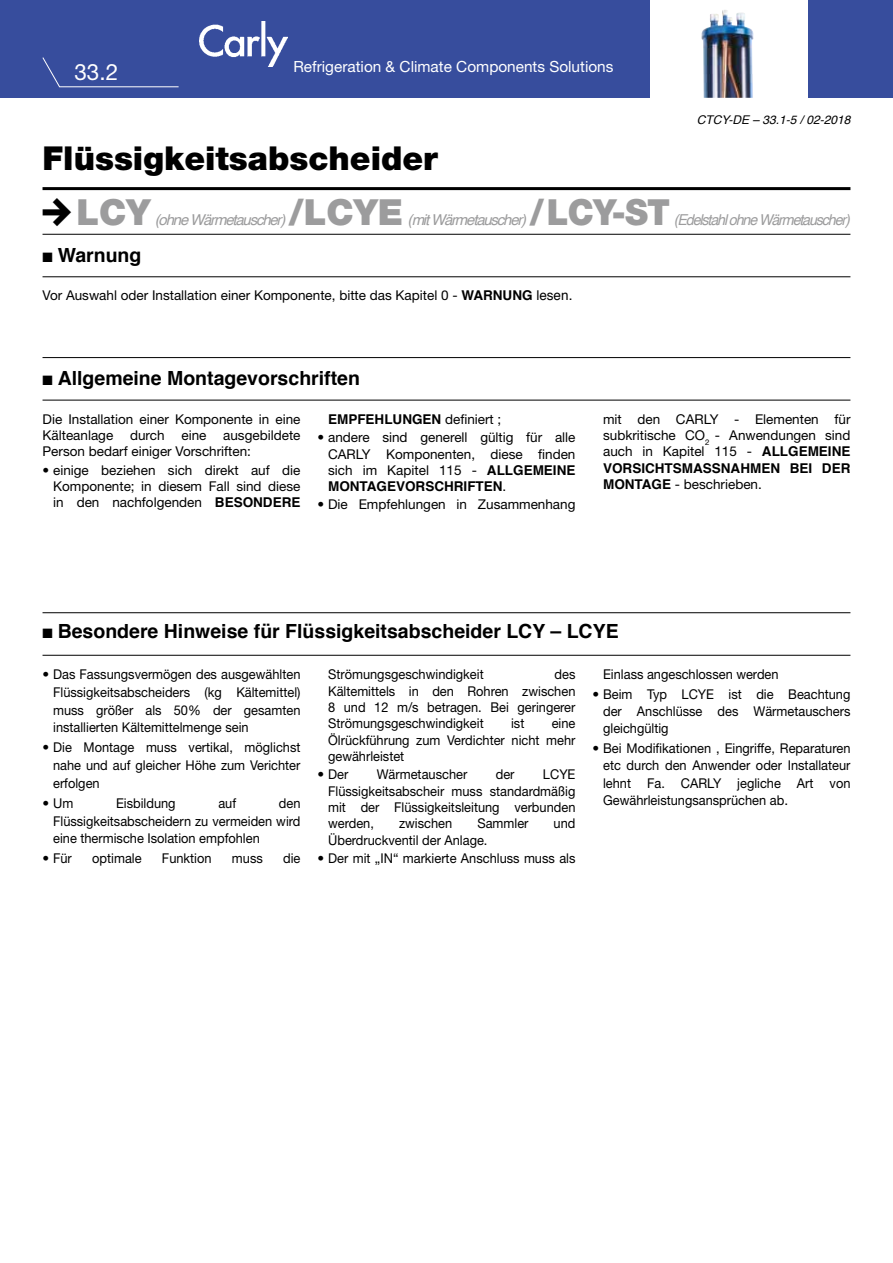
<style>
.page{position:relative;width:893px;height:1263px;background:#fff}
.page>*{position:absolute;margin:0;border:0;box-sizing:border-box;transform-origin:0 0}
.t1{font:900 36px "Helvetica Neue";color:#9c9c9d}
.t2{font:900 36px "Helvetica Neue";color:#9c9c9d;scale:.96 1}
.t3{font:900 33px "Helvetica Neue";color:#000}
.t4{font:22.5px "Helvetica Neue";color:#fff}
.t5{font:700 19.5px "Helvetica";color:#000}
.t6{font:15.3px "Helvetica Neue";color:#fff}
.t7{font:italic 15px "Helvetica";letter-spacing:-.08em;color:#9c9c9d}
.t8{font:italic 15px "Helvetica";letter-spacing:-.08em;color:#9c9c9d;scale:.96 1}
.t9{font:13.5px/16.2px "Helvetica Neue";color:#000;text-align:justify}
.t10{font:13.5px/16.4px "Helvetica Neue";color:#000;text-align:justify;scale:.95 1}
.t11{font:700 13.5px "Helvetica";color:#000}
.t12{font:italic 12px "Helvetica";color:#000}
.s1{font-family:"Helvetica";font-weight:700}
.s2{font-family:"Helvetica"}
.s3{font-family:"Helvetica Neue";font-weight:400}
</style>
<div class="page">
<div style="left:0;top:0;width:893px;height:98px;background:#374d9d"></div>
<hr style="left:43px;top:187px;width:807px;height:3px;background:#000">
<hr style="left:43px;top:234px;width:807px;height:1px;background:#000">
<hr style="left:43px;top:276px;width:807px;height:1px;background:#000">
<div style="left:651px;top:0;width:157px;height:101px;background:#fff"></div>
<img style="left:200px;top:21px;width:87px;height:45px">
<svg style="left:42px;top:57px;width:137px;height:31px"></svg>
<img style="left:701px;top:10px;width:53px;height:88px">
<hr style="left:43px;top:357px;width:807px;height:1px;background:#000">
<hr style="left:43px;top:400px;width:807px;height:1px;background:#000">
<hr style="left:43px;top:612px;width:807px;height:1px;background:#000">
<hr style="left:43px;top:655px;width:807px;height:1px;background:#000">
<h3 class="t4" style="left:74px;top:58px;width:45px">33.2</h3>
<p class="t6" style="left:293px;top:57px;width:322px">Refrigeration &amp; Climate Components Solutions</p>
<h2 class="t3" style="left:43px;top:139px;width:397px">Flüssigkeitsabscheider</h2>
<p class="t12" style="left:697px;top:110px;width:155px">CTCY-DE – 33.1-5 / 02-2018</p>
<h1 class="t1" style="left:77px;top:190px;width:76px">LCY</h1>
<h1 class="t1" style="left:288px;top:190px;width:116px">/LCYE</h1>
<h1 class="t2" style="left:529px;top:190px;width:148px">/LCY-ST</h1>
<p class="t7" style="left:155px;top:208px;width:132px">(ohne Wärmetauscher)</p>
<p class="t7" style="left:407px;top:208px;width:120px">(mit Wärmetauscher)</p>
<p class="t8" style="left:674px;top:208px;width:185px">(Edelstahl ohne Wärmetauscher)</p>
<h3 class="t5" style="left:43px;top:239px;width:100px">■ Warnung</h3>
<p class="t9" style="left:43px;top:287px;width:531px">Vor Auswahl oder Installation einer Komponente, bitte das Kapitel 0 - <span class="s1">WARNUNG</span> <span class="s2">lesen</span>.</p>
<h3 class="t5" style="left:43px;top:362px;width:319px">■ Allgemeine Montagevorschriften</h3>
<p class="t9" style="left:43px;top:411px;width:259px">Die Installation einer Komponente in eine Kälteanlage durch eine ausgebildete Person bedarf einiger Vorschriften:</p>
<p class="t9" style="left:53px;top:462px;width:249px;text-indent:-11px">• einige beziehen sich direkt auf die Komponente; in diesem Fall sind diese in den nachfolgenden <span class="s1">BESONDERE</span></p>
<p class="t11" style="left:328px;top:408px;width:175px">EMPFEHLUNGEN <span class="s3">definiert ;</span></p>
<p class="t9" style="left:328px;top:429px;width:249px;text-indent:-11px">• andere sind generell gültig für alle CARLY Komponenten, diese finden sich im Kapitel 115 - <span class="s1">ALLGEMEINE</span></p>
<p class="t11" style="left:328px;top:475px;width:180px">MONTAGEVORSCHRIFTEN<span class="s3">.</span></p>
<p class="t9" style="left:317px;top:496px;width:259px">• Die Empfehlungen in Zusammenhang</p>
<p class="t9" style="left:603px;top:411px;width:249px">mit den CARLY - Elementen für subkritische CO<sub>2</sub> - Anwendungen sind auch in Kapitel 115 - <span class="s1">ALLGEMEINE</span></p>
<p class="t11" style="left:603px;top:457px;width:249px">VORSICHTSMASSNAHMEN BEI DER</p>
<p class="t9" style="left:603px;top:476px;width:160px"><span class="s1">MONTAGE</span> - beschrieben.</p>
<h3 class="t5" style="left:43px;top:615px;width:578px">■ Besondere Hinweise für Flüssigkeitsabscheider LCY – LCYE</h3>
<p class="t9" style="left:53px;top:665px;width:249px;line-height:17.7px;text-indent:-11px">• Das Fassungsvermögen des ausgewählten Flüssigkeitsabscheiders (kg Kältemittel) muss größer als 50% der gesamten installierten Kältemittelmenge sein</p>
<p class="t9" style="left:53px;top:738px;width:249px;line-height:17.7px;text-indent:-11px">• Die Montage muss vertikal, möglichst nahe und auf gleicher Höhe zum Verichter erfolgen</p>
<p class="t9" style="left:43px;top:795px;width:32px">• Um</p>
<p class="t10" style="left:116px;top:795px;width:64px">Eisbildung</p>
<p class="t10" style="left:218px;top:795px;width:20px">auf</p>
<p class="t10" style="left:53px;top:794px;width:262px;line-height:17.7px;text-indent:226px">den Flüssigkeitsabscheidern zu vermeiden wird eine thermische Isolation empfohlen</p>
<p class="t9" style="left:43px;top:850px;width:31px">• Für</p>
<p class="t10" style="left:92px;top:850px;width:54px">optimale</p>
<p class="t10" style="left:162px;top:850px;width:54px">Funktion</p>
<p class="t10" style="left:232px;top:850px;width:34px">muss</p>
<p class="t10" style="left:283px;top:850px;width:20px">die</p>
<p class="t10" style="left:328px;top:666px;width:165px">Strömungsgeschwindigkeit</p>
<p class="t10" style="left:328px;top:666px;width:262px;text-indent:226px">des Kältemittels in den Rohren zwischen 8 und 12 m/s betragen. Bei geringerer Strömungsgeschwindigkeit</p>
<p class="t10" style="left:328px;top:715px;width:262px;text-indent:224px">eine Ölrückführung zum Verdichter nicht mehr gewährleistet</p>
<p class="t9" style="left:317px;top:766px;width:32px">• Der</p>
<p class="t10" style="left:377px;top:766px;width:97px">Wärmetauscher</p>
<p class="t10" style="left:496px;top:766px;width:21px">der</p>
<p class="t10" style="left:511px;top:715px;width:15px">ist</p>
<p class="t10" style="left:328px;top:766px;width:262px;text-indent:215px">LCYE Flüssigkeitsabscheir muss standardmäßig mit der Flüssigkeitsleitung verbunden werden,</p>
<p class="t10" style="left:399px;top:815px;width:57px">zwischen</p>
<p class="t10" style="left:477px;top:815px;width:55px">Sammler</p>
<p class="t10" style="left:554px;top:815px;width:25px">und</p>
<p class="t10" style="left:328px;top:831px;width:169px">Überdruckventil der Anlage.</p>
<p class="t9" style="left:317px;top:850px;width:259px">• Der mit „IN“ markierte Anschluss muss als</p>
<p class="t10" style="left:603px;top:666px;width:186px">Einlass angeschlossen werden</p>
<p class="t9" style="left:603px;top:685px;width:249px;line-height:17.4px;text-indent:-11px">• Beim Typ LCYE ist die Beachtung der Anschlüsse des Wärmetauschers gleichgültig</p>
<p class="t9" style="left:603px;top:739px;width:249px;line-height:17.4px;text-indent:-11px">• Bei Modifikationen , Eingriffe, Reparaturen etc durch den Anwender oder Installateur lehnt Fa. CARLY jegliche Art von Gewährleistungsansprüchen ab.</p>
</div>
